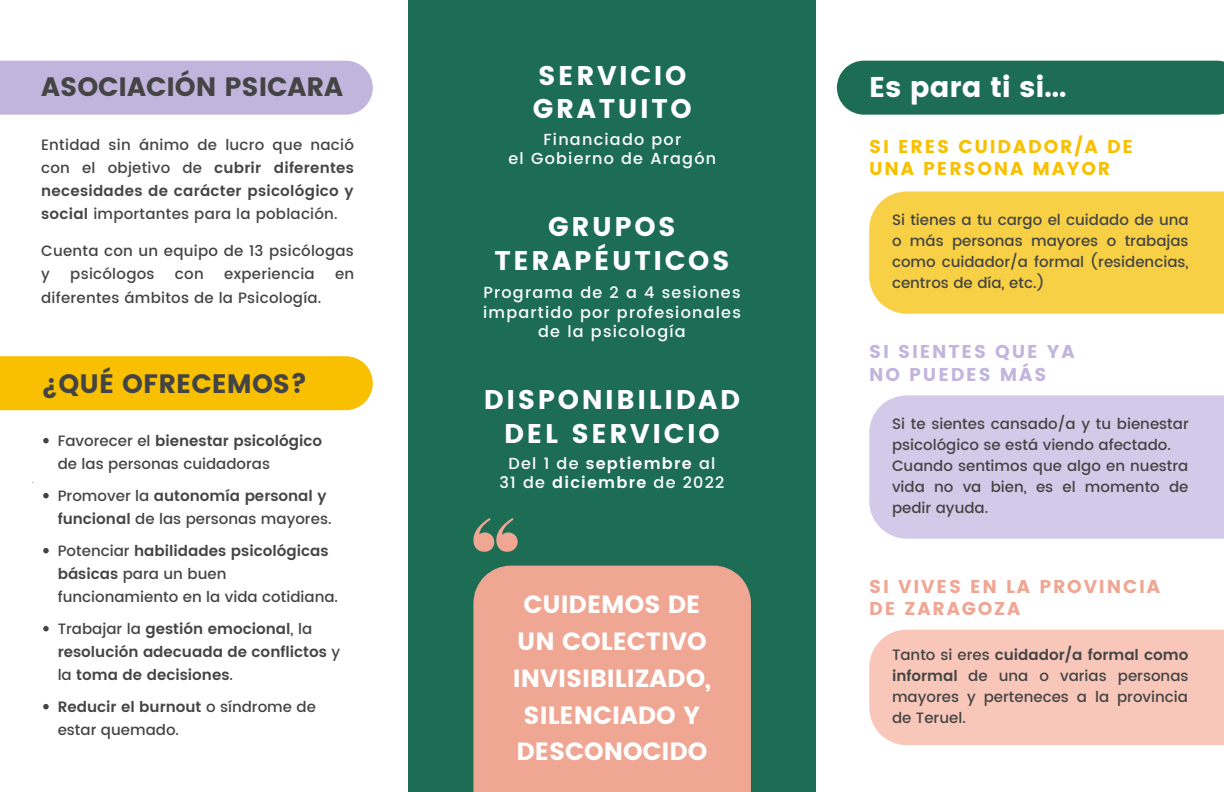
<style>
.page{position:relative;width:1224px;height:792px;background:#fff}
.page>*{position:absolute;margin:0;border:0;box-sizing:border-box;transform-origin:0 0}
.t1{font:28.5px "Poppins";color:#fff}
.t2{font:27px/33.8px "Poppins";letter-spacing:.1em;color:#fff;text-align:center}
.t3{font:26.6px "Poppins";color:#444}
.t4{font:24.9px/36.8px "Poppins";color:#fff;text-align:center}
.t5{font:18.6px/22.5px "Poppins";letter-spacing:.1em;color:#f8c000}
.t6{font:18.6px/22.5px "Poppins";letter-spacing:.1em;color:#efa693}
.t7{font:18.6px/22.5px "Poppins";letter-spacing:.1em;color:#c2b5dd}
.t8{font:500 16px/19.5px "Poppins";letter-spacing:.075em;color:#fff;text-align:center}
.t9{font:600 16px/19.5px "Poppins";letter-spacing:.075em;color:#fff;text-align:center}
.t10{font:500 15px/21px "Poppins";color:#444}
.t11{font:600 15px/23px "Poppins";color:#444}
.t12{font:500 6px "Poppins";color:#444}
.s1{font-weight:600}
.s2{font-weight:500}
</style>
<div class="page">
<div style="left:408px;top:0;width:408px;height:792px;background:#1d6d55"></div>
<div style="left:473px;top:566px;width:278px;height:226px;background:#efa693"></div>
<svg style="left:473px;top:518px;width:45px;height:34px"></svg>
<div style="left:0;top:356px;width:373px;height:54px;background:#f8c000"></div>
<svg style="left:43px;top:438px;width:6px;height:5px"></svg>
<svg style="left:43px;top:493px;width:6px;height:5px"></svg>
<svg style="left:43px;top:548px;width:6px;height:5px"></svg>
<svg style="left:43px;top:626px;width:6px;height:5px"></svg>
<svg style="left:43px;top:704px;width:6px;height:5px"></svg>
<div style="left:0;top:61px;width:373px;height:54px;background:#c2b5dd"></div>
<div style="left:837px;top:61px;width:387px;height:54px;background:#1d6d55"></div>
<div style="left:869px;top:191px;width:355px;height:123px;background:#f8d046"></div>
<div style="left:869px;top:395px;width:355px;height:144px;background:#d3c9e8"></div>
<div style="left:869px;top:630px;width:355px;height:115px;background:#f8c7ba"></div>
<h3 class="t3" style="left:41px;top:71px;width:303px">ASOCIACIÓN PSICARA</h3>
<p class="t10" style="left:41px;top:133px;width:314px;line-height:23.2px;text-align:justify">Entidad sin ánimo de lucro que nació con el objetivo de <span class="s1">cubrir diferentes necesidades de carácter psicológico y social</span> importantes para la población.</p>
<p class="t10" style="left:41px;top:239px;width:314px;line-height:23.2px">Cuenta con un equipo de 13 psicólogas y</p>
<p class="t10" style="left:70px;top:264px;width:86px">psicólogos</p>
<p class="t10" style="left:175px;top:264px;width:30px">con</p>
<p class="t10" style="left:224px;top:264px;width:92px">experiencia</p>
<p class="t10" style="left:335px;top:264px;width:21px">en</p>
<p class="t10" style="left:41px;top:287px;width:282px">diferentes ámbitos de la Psicología.</p>
<h3 class="t3" style="left:41px;top:368px;width:268px">¿QUÉ OFRECEMOS?</h3>
<p class="t12" style="left:32px;top:477px;width:3px">.</p>
<p class="t10" style="left:58px;top:430px;width:266px;line-height:23px">Favorecer el <span class="s1">bienestar psicológico </span>de las personas cuidadoras</p>
<p class="t10" style="left:58px;top:485px;width:275px;line-height:23px">Promover la <span class="s1">autonomía personal y funcional</span> de las personas mayores.</p>
<p class="t10" style="left:58px;top:540px;width:282px;line-height:23px">Potenciar <span class="s1">habilidades psicológicas básicas</span> para un buen funcionamiento en la vida cotidiana.</p>
<p class="t11" style="left:58px;top:618px;width:284px"><span class="s2">Trabajar la</span> gestión emocional<span class="s2">, la </span>resolución adecuada de conflictos <span class="s2">y la</span> toma de decisiones<span class="s2">.</span></p>
<p class="t10" style="left:58px;top:696px;width:260px;line-height:23px"><span class="s1">Reducir el burnout</span> o síndrome de estar quemado.</p>
<h2 class="t2" style="left:533px;top:59px;width:160px;text-align:left">SERVICIO<br>GRATUITO</h2>
<p class="t8" style="left:509px;top:129px;width:209px">Financiado por<br>el Gobierno de Aragón</p>
<h2 class="t2" style="left:494px;top:210px;width:237px">GRUPOS<br>TERAPÉUTICOS</h2>
<p class="t8" style="left:483px;top:283px;width:259px">Programa de 2 a 4 sesiones impartido por profesionales de la psicología</p>
<h2 class="t2" style="left:484px;top:383px;width:258px">DISPONIBILIDAD<br>DEL SERVICIO</h2>
<p class="t9" style="left:499px;top:454px;width:227px"><span class="s2">Del 1 de</span> septiembre <span class="s2">al<br>31 de</span> diciembre <span class="s2">de 2022</span></p>
<h3 class="t4" style="left:513px;top:586px;width:200px">CUIDEMOS DE<br>UN COLECTIVO<br>INVISIBILIZADO,<br>SILENCIADO Y<br>DESCONOCIDO</h3>
<h1 class="t1" style="left:869px;top:71px;width:199px">Es para ti si...</h1>
<p class="t5" style="left:869px;top:135px;width:265px">SI ERES CUIDADOR/A DE<br>UNA PERSONA MAYOR</p>
<p class="t10" style="left:892px;top:209px;width:298px;text-align:justify">Si tienes a tu cargo el cuidado de una o más personas mayores o trabajas como cuidador/a formal (residencias, centros de día, etc.)</p>
<p class="t7" style="left:869px;top:341px;width:207px">SI SIENTES QUE YA<br>NO PUEDES MÁS</p>
<p class="t10" style="left:892px;top:413px;width:298px">Si te sientes cansado/a y tu bienestar psicológico se está viendo afectado.<br>Cuando sentimos que algo en nuestra vida no va bien, es el momento de pedir ayuda.</p>
<p class="t6" style="left:869px;top:575px;width:292px">SI VIVES EN LA PROVINCIA<br>DE ZARAGOZA</p>
<p class="t10" style="left:892px;top:644px;width:298px;text-align:justify">Tanto si eres <span class="s1">cuidador/a formal como informal</span> de una o varias personas mayores y perteneces a la provincia de Teruel.</p>
</div>
